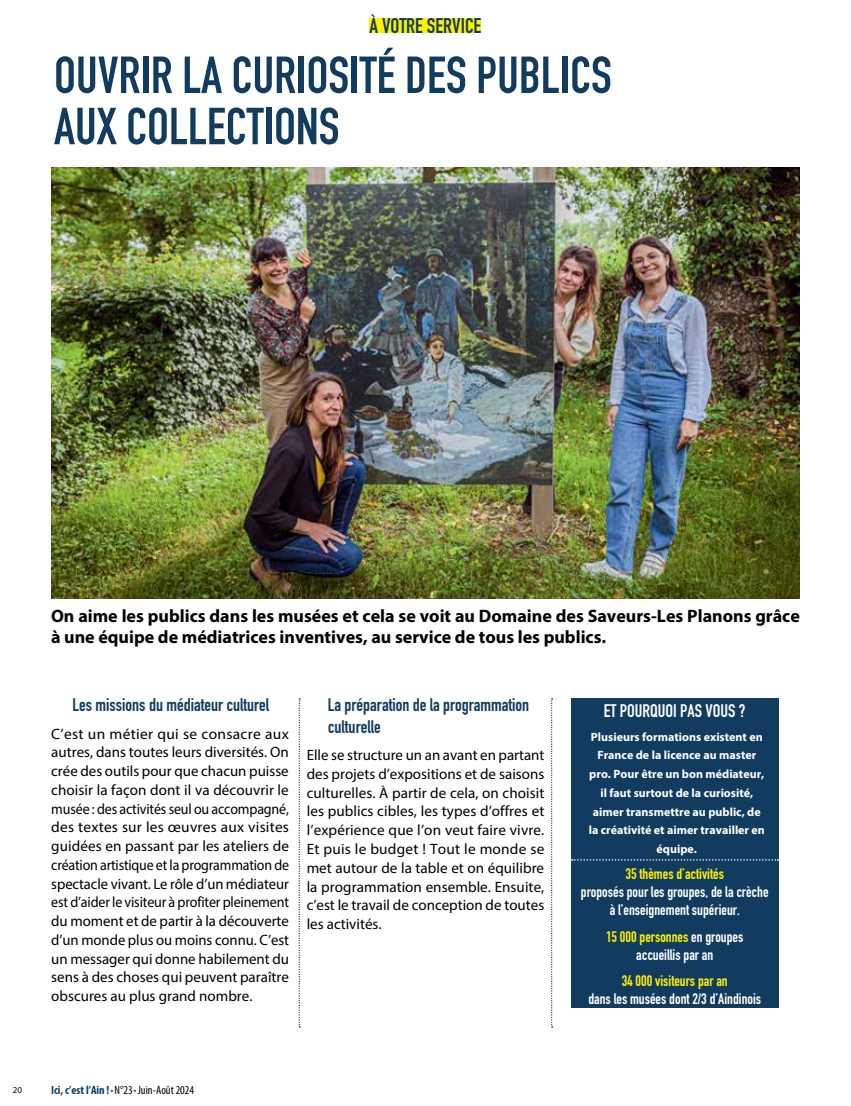
<style>
.page{position:relative;width:851px;height:1106px;background:#fff}
.page>*{position:absolute;margin:0;border:0;box-sizing:border-box;transform-origin:0 0}
.t1{font:51.15px/51.2px "DIN Engschrift LT Pro";color:#123c5f}
.t2{font:21px "DIN Engschrift LT Pro";color:#123c5f}
.t3{font:700 18px/21.6px "Myriad Pro";color:#000}
.t4{font:18px/21.6px "DIN Engschrift LT Pro";color:#123c5f}
.t5{font:18px "DIN Engschrift LT Pro";color:#fff}
.t6{font:15px/18.8px "Myriad Pro";color:#000;text-align:justify}
.t7{font:15px/18px "DIN Engschrift LT Pro";color:#fff;text-align:center}
.t8{font:15px "DIN Engschrift LT Pro";color:#fff200}
.t9{font:700 12px/18.8px "Myriad Pro";color:#fff;text-align:center}
.t10{font:condensed 12px "Myriad Pro";color:#000}
.t11{font:9px "Myriad Pro";color:#000}
.s1{font-weight:700;color:#123c5f}
.s2{font-family:"DIN Engschrift LT Pro";font-stretch:normal;font-size:6px;color:#123c5f}
.s3{color:#fff200}
</style>
<div class="page">
<img style="left:51px;top:168px;width:748px;height:430px">
<svg style="left:298px;top:698px;width:2px;height:329px"></svg>
<svg style="left:551px;top:698px;width:1px;height:329px"></svg>
<div style="left:369px;top:18px;width:112px;height:15px;background:#fff200"></div>
<div style="left:571px;top:698px;width:207px;height:309px;background:#123c5f"></div>
<svg style="left:571px;top:859px;width:207px;height:1px"></svg>
<h2 class="t2" style="left:369px;top:13px;width:113px">À VOTRE SERVICE</h2>
<h1 class="t1" style="left:54px;top:50px;width:559px">OUVRIR LA CURIOSITÉ DES PUBLICS<br>AUX COLLECTIONS</h1>
<p class="t3" style="left:51px;top:604px;width:750px">On aime les publics dans les musées et cela se voit au Domaine des Saveurs-Les Planons grâce à une équipe de médiatrices inventives, au service de tous les publics.</p>
<p class="t4" style="left:73px;top:694px;width:198px">Les missions du médiateur culturel</p>
<p class="t6" style="left:51px;top:724px;width:239px">C’est un métier qui se consacre aux autres, dans toutes leurs diversités. On crée des outils pour que chacun puisse choisir la façon dont il va découvrir le musée : des activités seul ou accompagné, des textes sur les œuvres aux visites guidées en passant par les ateliers de création artistique et la programmation de spectacle vivant. Le rôle d’un médiateur est d’aider le visiteur à profiter pleinement du moment et de partir à la découverte d’un monde plus ou moins connu. C’est un messager qui donne habilement du sens à des choses qui peuvent paraître obscures au plus grand nombre.</p>
<p class="t4" style="left:328px;top:694px;width:203px">La préparation de la programmation culturelle</p>
<p class="t6" style="left:306px;top:745px;width:239px">Elle se structure un an avant en partant des projets d’expositions et de saisons culturelles. À partir de cela, on choisit les publics cibles, les types d’offres et l’expérience que l’on veut faire vivre.<br>Et puis le budget ! Tout le monde se met autour de la table et on équilibre la programmation ensemble. Ensuite, c’est le travail de conception de toutes les activités.</p>
<p class="t11" style="left:13px;top:1084px;width:11px">20</p>
<p class="t10" style="left:51px;top:1082px;width:145px"><span class="s1">Ici, c’est l’Ain !</span> <span class="s2">•</span> N°23 <span class="s2">•</span> Juin-Août 2024</p>
<p class="t5" style="left:603px;top:699px;width:143px">ET POURQUOI PAS VOUS ?</p>
<p class="t9" style="left:588px;top:726px;width:178px">Plusieurs formations existent en<br>France de la licence au master pro. Pour être un bon médiateur, il faut surtout de la curiosité, aimer transmettre au public, de la créativité et aimer travailler en équipe.</p>
<p class="t8" style="left:625px;top:865px;width:100px">35 thèmes d’activités</p>
<p class="t7" style="left:580px;top:883px;width:189px">proposés pour les groupes, de la crèche à l’enseignement supérieur.</p>
<p class="t7" style="left:606px;top:927px;width:139px"><span class="s3">15 000 personnes</span> en groupes accueillis par an</p>
<p class="t8" style="left:621px;top:972px;width:108px">34 000 visiteurs par an</p>
<p class="t7" style="left:588px;top:990px;width:174px">dans les musées dont 2/3 d’Aindinois</p>
</div>
